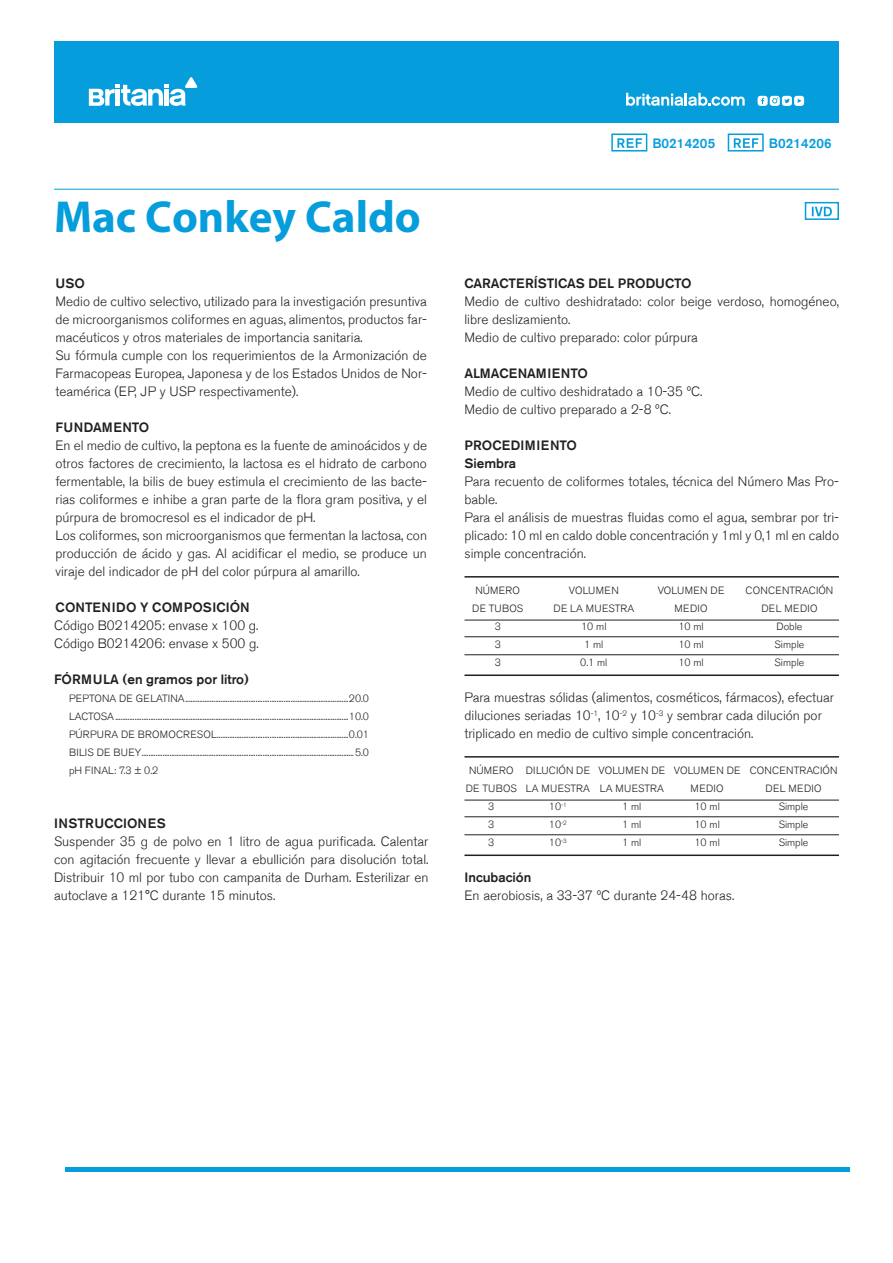
<style>
.page{position:relative;width:893px;height:1263px;background:#fff}
.page>*{position:absolute;margin:0;border:0;box-sizing:border-box;transform-origin:0 0}
.t1{font:700 45px "Myriad Pro";color:#069ddc}
.t2{font:300 13.5px/18px "Akzidenz Grotesk BE";color:#231f20}
.t3{font:500 13.5px/18px "Akzidenz Grotesk BE";color:#231f20}
.t4{font:500 13.5px "Akzidenz Grotesk BE";color:#069ddc}
.t5{font:500 13.5px "Akzidenz Grotesk BE";letter-spacing:.02em;color:#231f20}
.t6{font:300 10.5px/18px "Akzidenz Grotesk BE";color:#231f20;text-align:center}
.t7{font:300 10.5px/18px "Akzidenz Grotesk BE";letter-spacing:.02em;color:#231f20;text-align:center}
</style>
<div class="page">
<hr style="left:54px;top:189px;width:785px;height:1px;background:#069ddc">
<div style="left:805px;top:202px;width:34px;height:18px;border:2px solid #069ddc"></div>
<svg style="left:812px;top:207px;width:20px;height:9px"></svg>
<svg style="left:734px;top:138px;width:24px;height:10px"></svg>
<svg style="left:617px;top:138px;width:25px;height:10px"></svg>
<div style="left:728px;top:134px;width:36px;height:18px;border:2px solid #069ddc"></div>
<div style="left:611px;top:134px;width:36px;height:18px;border:2px solid #069ddc"></div>
<hr style="left:464px;top:620px;width:375px;height:1px;background:#231f20">
<hr style="left:464px;top:800px;width:375px;height:1px;background:#231f20">
<hr style="left:464px;top:636px;width:375px;height:1px;background:#231f20">
<hr style="left:464px;top:816px;width:375px;height:1px;background:#231f20">
<hr style="left:464px;top:654px;width:375px;height:1px;background:#231f20">
<hr style="left:464px;top:834px;width:375px;height:1px;background:#231f20">
<hr style="left:464px;top:674px;width:375px;height:2px;background:#231f20">
<hr style="left:464px;top:576px;width:375px;height:2px;background:#231f20">
<hr style="left:464px;top:854px;width:375px;height:2px;background:#231f20">
<hr style="left:464px;top:756px;width:375px;height:2px;background:#231f20">
<div style="left:54px;top:41px;width:785px;height:82px;background:#069ddc"></div>
<svg style="left:88px;top:77px;width:110px;height:29px"></svg>
<svg style="left:626px;top:93px;width:119px;height:13px"></svg>
<svg style="left:758px;top:96px;width:46px;height:10px"></svg>
<div style="left:65px;top:1167px;width:785px;height:5px;background:#069ddc"></div>
<h1 class="t1" style="left:54px;top:187px;width:368px">Mac Conkey Caldo</h1>
<p class="t3" style="left:56px;top:274px;width:31px">USO</p>
<p class="t2" style="left:56px;top:293px;width:373px">Medio de cultivo selectivo, utilizado para la investigación presuntiva de microorganismos coliformes en aguas, alimentos, productos far&shy;macéuticos y otros materiales de importancia sanitaria.<br>Su fórmula cumple con los requerimientos de la Armonización de Farmacopeas Europea, Japonesa y de los Estados Unidos de Nor&shy;teamérica (EP, JP y USP respectivamente).</p>
<p class="t5" style="left:56px;top:419px;width:95px">FUNDAMENTO</p>
<p class="t2" style="left:55px;top:437px;width:373px">En el medio de cultivo, la peptona es la fuente de aminoácidos y de otros factores de crecimiento, la lactosa es el hidrato de carbono fermentable, la bilis de buey estimula el crecimiento de las bacte&shy;rias coliformes e inhibe a gran parte de la flora gram positiva, y el púrpura de bromocresol es el indicador de pH.<br>Los coliformes, son microorganismos que fermentan la lactosa, con producción de ácido y gas. Al acidificar el medio, se produce un viraje del indicador de pH del color púrpura al amarillo.</p>
<p class="t3" style="left:55px;top:598px;width:196px">CONTENIDO Y COMPOSICIÓN</p>
<p class="t2" style="left:54px;top:617px;width:206px">Código B0214205: envase x 100 g.<br>Código B0214206: envase x 500 g.</p>
<p class="t3" style="left:54px;top:670px;width:196px">FÓRMULA (en gramos por litro)</p>
<p class="t6" style="left:69px;top:690px;width:302px;text-align:justify">PEPTONA DE GELATINA .............................................................................................20.0<br>LACTOSA .....................................................................................................................................10.0<br>PÚRPURA DE BROMOCRESOL ...........................................................................0.01<br>BILIS DE BUEY .........................................................................................................................5.0 pH FINAL: 7.3 ± 0.2</p>
<p class="t3" style="left:54px;top:814px;width:113px">INSTRUCCIONES</p>
<p class="t2" style="left:54px;top:833px;width:376px;text-align:justify">Suspender 35 g de polvo en 1 litro de agua purificada. Calentar con agitación frecuente y llevar a ebullición para disolución total.<br>Distribuir 10 ml por tubo con campanita de Durham. Esterilizar en autoclave a 121°C durante 15 minutos.</p>
<p class="t4" style="left:652px;top:135px;width:64px">B0214205</p>
<p class="t4" style="left:769px;top:135px;width:64px">B0214206</p>
<p class="t3" style="left:464px;top:274px;width:229px">CARACTERÍSTICAS DEL PRODUCTO</p>
<p class="t2" style="left:464px;top:293px;width:376px">Medio de cultivo deshidratado: color beige verdoso, homogéneo, libre deslizamiento.<br>Medio de cultivo preparado: color púrpura</p>
<p class="t3" style="left:464px;top:364px;width:125px">ALMACENAMIENTO</p>
<p class="t2" style="left:464px;top:383px;width:239px">Medio de cultivo deshidratado a 10-35 ºC.<br>Medio de cultivo preparado a 2-8 ºC.</p>
<p class="t3" style="left:464px;top:436px;width:114px">PROCEDIMIENTO<br>Siembra</p>
<p class="t2" style="left:464px;top:473px;width:376px">Para recuento de coliformes totales, técnica del Número Mas Pro&shy;bable.<br>Para el análisis de muestras fluidas como el agua, sembrar por tri&shy;plicado: 10 ml en caldo doble concentración y 1ml y 0,1 ml en caldo simple concentración.</p>
<p class="t6" style="left:554px;top:582px;width:82px">VOLUMEN<br>DE LA MUESTRA<br>10 ml<br>1 ml<br>0.1 ml</p>
<p class="t6" style="left:746px;top:582px;width:89px">CONCENTRACIÓN<br>DEL MEDIO<br>Doble<br>Simple<br>Simple</p>
<p class="t7" style="left:472px;top:582px;width:52px">NÚMERO<br>DE TUBOS<br>3<br>3<br>3</p>
<p class="t7" style="left:658px;top:582px;width:68px">VOLUMEN DE<br>MEDIO<br>10 ml<br>10 ml<br>10 ml</p>
<p class="t2" style="left:464px;top:689px;width:371px">Para muestras sólidas (alimentos, cosméticos, fármacos), efectuar diluciones seriadas 10<sup>-1</sup>, 10<sup>-2</sup> y 10<sup>-3</sup> y sembrar cada dilución por triplicado en medio de cultivo simple concentración.</p>
<p class="t7" style="left:466px;top:762px;width:52px">NÚMERO<br>DE TUBOS<br>3<br>3<br>3</p>
<p class="t6" style="left:526px;top:762px;width:66px">DILUCIÓN DE<br>LA MUESTRA<br>10<sup>-1<br></sup>10<sup>-2<br></sup>10<sup>-3</sup></p>
<p class="t6" style="left:599px;top:762px;width:68px">VOLUMEN DE<br>LA MUESTRA<br>1 ml<br>1 ml<br>1 ml</p>
<p class="t7" style="left:674px;top:762px;width:68px">VOLUMEN DE<br>MEDIO<br>10 ml<br>10 ml<br>10 ml</p>
<p class="t6" style="left:750px;top:762px;width:89px">CONCENTRACIÓN<br>DEL MEDIO<br>Simple<br>Simple<br>Simple</p>
<p class="t3" style="left:464px;top:868px;width:68px">Incubación</p>
<p class="t2" style="left:464px;top:887px;width:271px">En aerobiosis, a 33-37 ºC durante 24-48 horas.</p>
</div>
